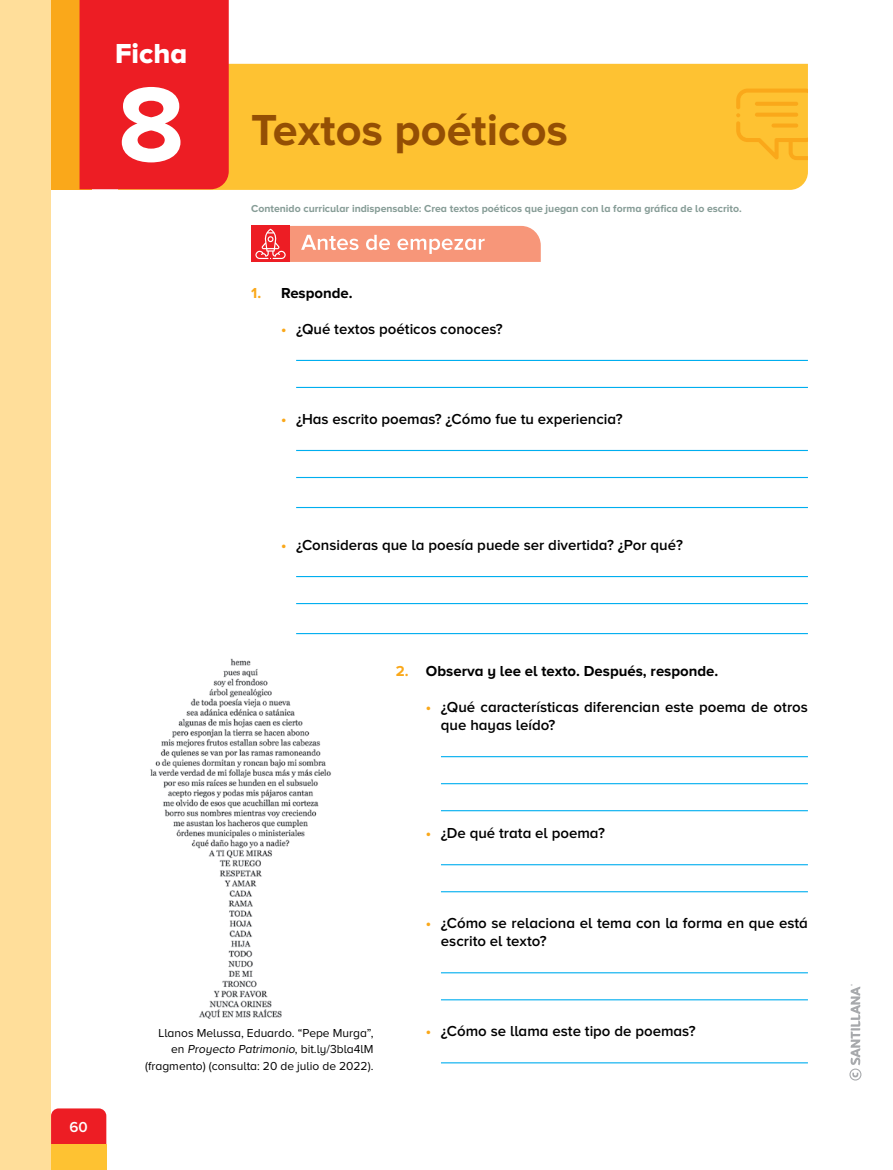
<style>
.page{position:relative;width:893px;height:1170px;background:#fff}
.page>*{position:absolute;margin:0;border:0;box-sizing:border-box;transform-origin:0 0}
.t1{font:700 109.5px "Proxima Nova A";color:#fff}
.t2{font:700 45px "Proxima Nova A";color:#944f04}
.t3{font:28.5px "Proxima Nova A Extrabld";color:#fff}
.t4{font:600 15px/18px "Proxima Nova A";color:#000}
.t5{font:700 15px "Proxima Nova A";color:#000}
.t6{font:600 15px "Proxima Nova A";color:#fff}
.t7{font:12px/16.5px "Proxima Nova A";color:#000;text-align:right}
.t8{font:700 10.5px "Proxima Nova A";color:#869c96}
.s1{color:#faa81a}
.s2{font-weight:700;color:#faa81a}
</style>
<div class="page">
<div style="left:0;top:0;width:51px;height:1169px;background:#ffde9a"></div>
<div style="left:118px;top:64px;width:690px;height:126px;background:#fec232"></div>
<svg style="left:736px;top:89px;width:72px;height:82px"></svg>
<div style="left:51px;top:0;width:41px;height:189px;background:#faa81a"></div>
<div style="left:80px;top:0;width:149px;height:189px;background:#ed1d24"></div>
<div style="left:51px;top:1108px;width:55px;height:36px;background:#ed1d24"></div>
<div style="left:51px;top:1144px;width:55px;height:25px;background:#fec232"></div>
<svg style="left:251px;top:226px;width:290px;height:36px"></svg>
<hr style="left:296px;top:360px;width:512px;height:1px;background:#00aeef">
<hr style="left:296px;top:387px;width:512px;height:1px;background:#00aeef">
<hr style="left:296px;top:450px;width:512px;height:1px;background:#00aeef">
<hr style="left:296px;top:477px;width:512px;height:1px;background:#00aeef">
<hr style="left:296px;top:507px;width:512px;height:1px;background:#00aeef">
<hr style="left:296px;top:576px;width:512px;height:1px;background:#00aeef">
<hr style="left:296px;top:603px;width:512px;height:1px;background:#00aeef">
<hr style="left:296px;top:633px;width:512px;height:1px;background:#00aeef">
<hr style="left:441px;top:756px;width:367px;height:1px;background:#00aeef">
<hr style="left:441px;top:783px;width:367px;height:1px;background:#00aeef">
<hr style="left:441px;top:810px;width:367px;height:1px;background:#00aeef">
<hr style="left:441px;top:864px;width:367px;height:1px;background:#00aeef">
<hr style="left:441px;top:891px;width:367px;height:1px;background:#00aeef">
<hr style="left:441px;top:972px;width:367px;height:1px;background:#00aeef">
<hr style="left:441px;top:999px;width:367px;height:1px;background:#00aeef">
<hr style="left:441px;top:1062px;width:367px;height:1px;background:#00aeef">
<img style="left:150px;top:658px;width:181px;height:360px">
<svg style="left:849px;top:984px;width:12px;height:96px"></svg>
<h3 class="t3" style="left:115px;top:37px;width:74px">Ficha</h3>
<h1 class="t1" style="left:118px;top:62px;width:68px">8</h1>
<h2 class="t2" style="left:251px;top:104px;width:318px">Textos poéticos</h2>
<p class="t8" style="left:251px;top:203px;width:492px">Contenido curricular indispensable: Crea textos poéticos que juegan con la forma gráfica de lo escrito.</p>
<p class="t5" style="left:251px;top:284px;width:103px"><span class="s1">1.</span> Responde.</p>
<p class="t4" style="left:281px;top:320px;width:223px"><span class="s2">•</span> ¿Qué textos poéticos conoces?</p>
<p class="t4" style="left:281px;top:410px;width:343px"><span class="s2">•</span> ¿Has escrito poemas? ¿Cómo fue tu experiencia?</p>
<p class="t6" style="left:70px;top:1118px;width:20px">60</p>
<p class="t4" style="left:281px;top:536px;width:403px"><span class="s2">•</span> ¿Consideras que la poesía puede ser divertida? ¿Por qué?</p>
<p class="t5" style="left:396px;top:662px;width:324px"><span class="s1">2.</span> Observa y lee el texto. Después, responde.</p>
<p class="t4" style="left:441px;top:698px;width:368px;text-indent:-15px"><span class="s2">•</span> ¿Qué características diferencian este poema de otros que hayas leído?</p>
<p class="t4" style="left:426px;top:824px;width:181px"><span class="s2">•</span> ¿De qué trata el poema?</p>
<p class="t4" style="left:441px;top:914px;width:368px;text-indent:-15px"><span class="s2">•</span> ¿Cómo se relaciona el tema con la forma en que está escrito el texto?</p>
<p class="t7" style="left:158px;top:1024px;width:216px">Llanos Melussa, Eduardo. “Pepe Murga”,</p>
<p class="t4" style="left:426px;top:1022px;width:271px"><span class="s2">•</span> ¿Cómo se llama este tipo de poemas?</p>
<p class="t7" style="left:145px;top:1040px;width:230px">en Proyecto Patrimonio, bit.ly/3bla4lM (fragmento) (consulta: 20 de julio de 2022).</p>
</div>
